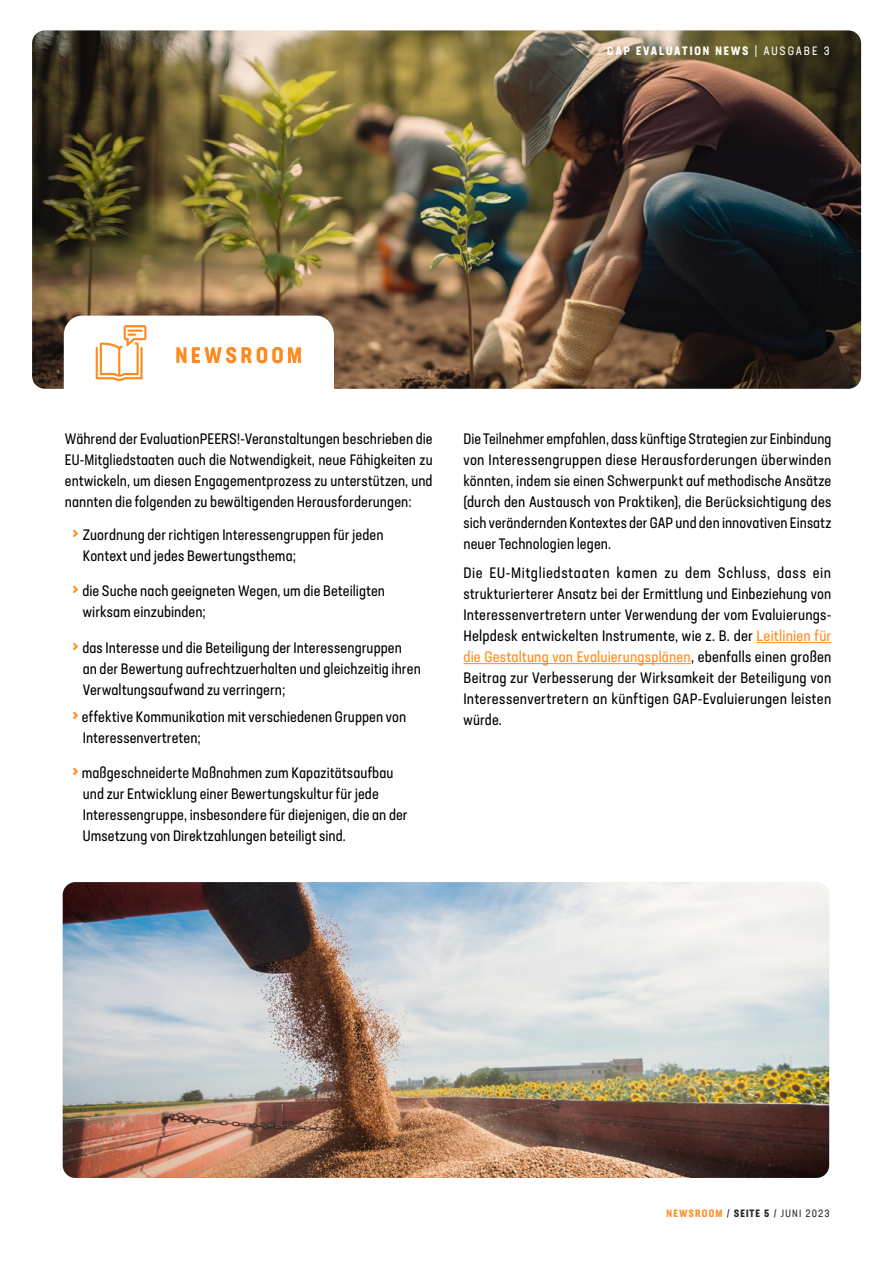
<style>
.page{position:relative;width:893px;height:1263px;background:#fff}
.page>*{position:absolute;margin:0;border:0;box-sizing:border-box;transform-origin:0 0}
.t1{font:condensed 15px/21px "Neusa Next Std";letter-spacing:.005em;color:#000}
.t2{font:700 condensed 12px "Neusa Next Std";letter-spacing:.16em;color:#fff}
.t3{font:condensed 10.5px "Neusa Next Std";letter-spacing:.105em;color:#282827}
.s1{font-weight:400}
.s2{font-weight:500;font-size:18px;color:#ff8b1f}
.s3{color:#ff8b1f}
.s4{font-weight:700;color:#ff912a}
.s5{font-weight:700}
</style>
<div class="page">
<img style="left:32px;top:30px;width:829px;height:359px">
<hr style="left:756px;top:642px;width:75px;height:1px;background:#ff8b1f">
<hr style="left:463px;top:663px;width:228px;height:1px;background:#ff8b1f">
<svg style="left:64px;top:316px;width:270px;height:73px"></svg>
<img style="left:63px;top:882px;width:766px;height:296px">
<p class="t2" style="left:607px;top:43px;width:224px">CAP EVALUATION NEWS <span class="s1">| AUSGABE 3</span></p>
<p class="t1" style="left:65px;top:428px;width:369px;text-align:justify">Während der EvaluationPEERS!-Veranstaltungen beschrieben die EU-Mitgliedstaaten auch die Notwendigkeit, neue Fähigkeiten zu entwickeln, um diesen Engagementprozess zu unterstützen, und nannten die folgenden zu bewältigenden Herausforderungen:</p>
<p class="t1" style="left:83px;top:524px;width:302px;text-indent:-10px"><span class="s2">&gt;</span> Zuordnung der richtigen Interessengruppen für jeden<br>Kontext und jedes Bewertungsthema;</p>
<p class="t1" style="left:83px;top:580px;width:304px;text-indent:-11px"><span class="s2">&gt;</span> die Suche nach geeigneten Wegen, um die Beteiligten wirksam einzubinden;</p>
<p class="t1" style="left:83px;top:637px;width:340px;text-indent:-11px"><span class="s2">&gt;</span> das Interesse und die Beteiligung der Interessengruppen<br>an der Bewertung aufrechtzuerhalten und gleichzeitig ihren<br>Verwaltungsaufwand zu verringern;</p>
<p class="t1" style="left:83px;top:706px;width:325px;text-indent:-11px"><span class="s2">&gt;</span> effektive Kommunikation mit verschiedenen Gruppen von<br>Interessenvertreten;</p>
<p class="t1" style="left:83px;top:762px;width:326px;text-indent:-11px"><span class="s2">&gt;</span> maßgeschneiderte Maßnahmen zum Kapazitätsaufbau und zur Entwicklung einer Bewertungskultur für jede Interessengruppe, insbesondere für diejenigen, die an der Umsetzung von Direktzahlungen beteiligt sind.</p>
<p class="t1" style="left:463px;top:428px;width:369px;text-align:justify">Die Teilnehmer empfahlen, dass künftige Strategien zur Einbindung von Interessengruppen diese Herausforderungen überwinden könnten, indem sie einen Schwerpunkt auf methodische Ansätze (durch den Austausch von Praktiken), die Berücksichtigung des sich verändernden Kontextes der GAP und den innovativen Einsatz neuer Technologien legen.</p>
<p class="t1" style="left:463px;top:562px;width:369px;text-align:justify">Die EU-Mitgliedstaaten kamen zu dem Schluss, dass ein strukturierterer Ansatz bei der Ermittlung und Einbeziehung von Interessenvertretern unter Verwendung der vom Evaluierungs-Helpdesk entwickelten Instrumente, wie z. B. der <span class="s3">Leitlinien für die Gestaltung von Evaluierungsplänen</span>, ebenfalls einen großen Beitrag zur Verbesserung der Wirksamkeit der Beteiligung von Interessenvertretern an künftigen GAP-Evaluierungen leisten würde.</p>
<p class="t3" style="left:667px;top:1206px;width:165px"><span class="s4">NEWSROOM</span> / <span class="s5">SEITE 5</span> / JUNI 2023</p>
</div>
